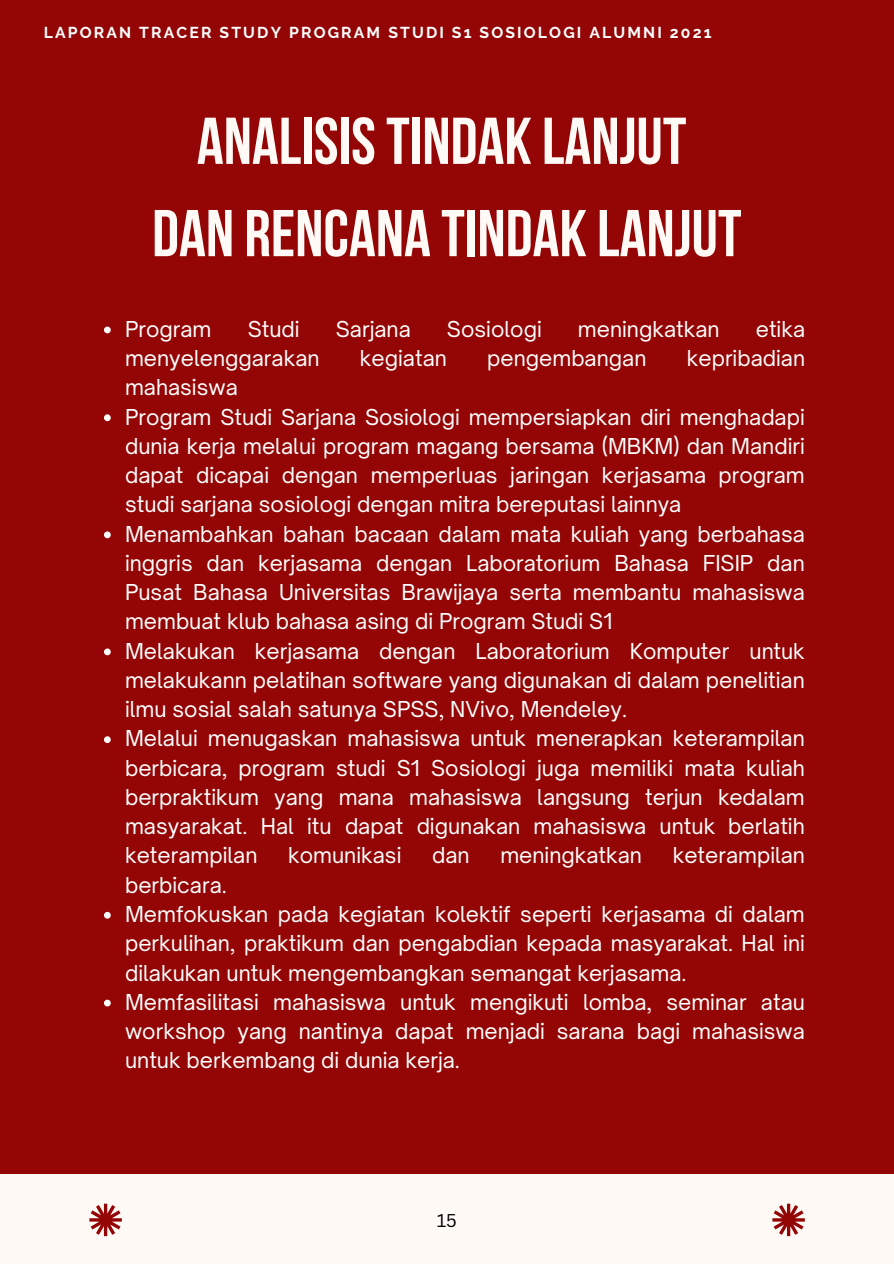
<style>
.page{position:relative;width:894px;height:1264px;background:#fff}
.page>*{position:absolute;margin:0;border:0;box-sizing:border-box;transform-origin:0 0}
.t1{font:66px/92.2px "Bebas Neue Cyrillic";color:#fffaf6;text-align:center}
.t2{font:21px/29.2px "Open Sauce One";color:#fff}
.t3{font:18px "Canva Sans";color:#000}
.t4{font:700 15.75px "Raleway";letter-spacing:.135em;color:#fff}
</style>
<div class="page">
<div style="left:0;top:0;width:893px;height:1263px;background:#940606"></div>
<div style="left:0;top:1174px;width:893px;height:89px;background:#fffaf6"></div>
<svg style="left:89px;top:1203px;width:33px;height:33px"></svg>
<svg style="left:772px;top:1203px;width:32px;height:33px"></svg>
<svg style="left:104px;top:326px;width:7px;height:7px"></svg>
<svg style="left:104px;top:414px;width:7px;height:7px"></svg>
<svg style="left:104px;top:531px;width:7px;height:7px"></svg>
<svg style="left:104px;top:648px;width:7px;height:7px"></svg>
<svg style="left:104px;top:736px;width:7px;height:7px"></svg>
<svg style="left:104px;top:911px;width:7px;height:7px"></svg>
<svg style="left:104px;top:999px;width:7px;height:7px"></svg>
<p class="t4" style="left:44px;top:24px;width:669px">LAPORAN TRACER STUDY PROGRAM STUDI S1 SOSIOLOGI ALUMNI 2021</p>
<h1 class="t1" style="left:152px;top:94px;width:591px">ANALISIS TINDAK LANJUT<br>DAN RENCANA TINDAK LANJUT</h1>
<p class="t2" style="left:125px;top:314px;width:88px">Program</p>
<p class="t2" style="left:247px;top:314px;width:53px">Studi</p>
<p class="t2" style="left:336px;top:314px;width:76px">Sarjana</p>
<p class="t2" style="left:447px;top:314px;width:96px">Sosiologi</p>
<p class="t2" style="left:577px;top:314px;width:143px">meningkatkan</p>
<p class="t2" style="left:755px;top:314px;width:51px">etika</p>
<p class="t2" style="left:125px;top:343px;width:196px">menyelenggarakan</p>
<p class="t2" style="left:360px;top:343px;width:88px">kegiatan</p>
<p class="t2" style="left:487px;top:343px;width:161px">pengembangan</p>
<p class="t2" style="left:686px;top:343px;width:120px">kepribadian</p>
<p class="t2" style="left:125px;top:372px;width:681px">mahasiswa<br>Program Studi Sarjana Sosiologi mempersiapkan diri menghadapi dunia kerja melalui program magang bersama (MBKM) dan Mandiri dapat dicapai dengan memperluas jaringan kerjasama program studi sarjana sosiologi dengan mitra bereputasi lainnya Menambahkan bahan bacaan dalam mata kuliah yang berbahasa inggris dan kerjasama dengan Laboratorium Bahasa FISIP dan Pusat Bahasa Universitas Brawijaya serta membantu mahasiswa membuat klub bahasa asing di Program Studi S1<br>Melakukan kerjasama dengan Laboratorium Komputer untuk melakukann pelatihan software yang digunakan di dalam penelitian ilmu sosial salah satunya SPSS, NVivo, Mendeley.<br>Melalui menugaskan mahasiswa untuk menerapkan keterampilan berbicara, program studi S1 Sosiologi juga memiliki mata kuliah berpraktikum yang mana mahasiswa langsung terjun kedalam masyarakat. Hal itu dapat digunakan mahasiswa untuk berlatih keterampilan</p>
<p class="t2" style="left:288px;top:840px;width:115px">komunikasi</p>
<p class="t2" style="left:432px;top:840px;width:39px">dan</p>
<p class="t2" style="left:500px;top:840px;width:143px">meningkatkan</p>
<p class="t2" style="left:672px;top:840px;width:133px">keterampilan</p>
<p class="t2" style="left:125px;top:869px;width:681px">berbicara.<br>Memfokuskan pada kegiatan kolektif seperti kerjasama di dalam perkulihan, praktikum dan pengabdian kepada masyarakat. Hal ini dilakukan untuk mengembangkan semangat kerjasama.<br>Memfasilitasi mahasiswa untuk mengikuti lomba, seminar atau workshop yang nantinya dapat menjadi sarana bagi mahasiswa untuk berkembang di dunia kerja.</p>
<p class="t3" style="left:436px;top:1209px;width:22px">15</p>
</div>
